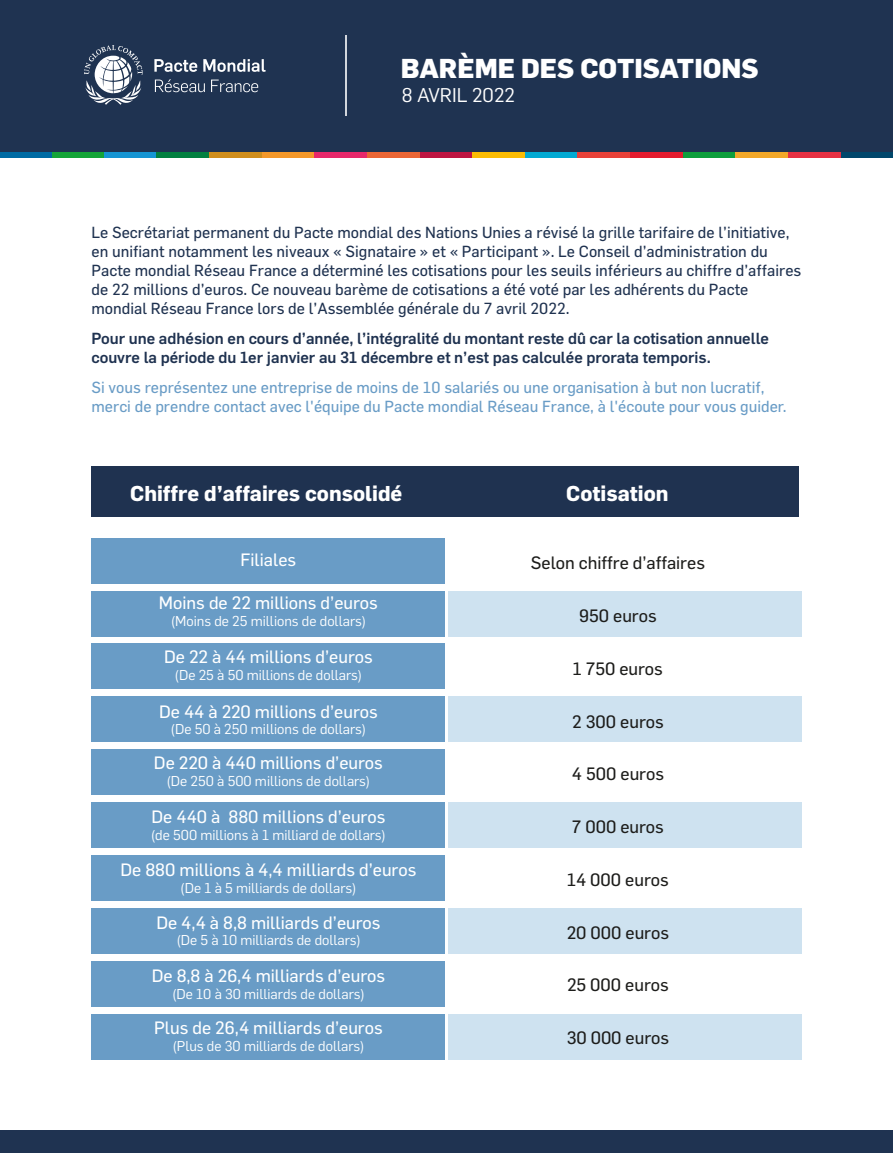
<style>
.page{position:relative;width:893px;height:1153px;background:#fff}
.page>*{position:absolute;margin:0;border:0;box-sizing:border-box;transform-origin:0 0}
.t1{font:800 26.85px "Flama";color:#fff}
.t2{font:700 21px "Flama";color:#fff}
.t3{font:19.5px "Flama";color:#fff}
.t4{font:17.55px "Flama Basic";color:#fff}
.t5{font:17.55px "Flama Basic";color:#1d1d1b}
.t6{font:15.75px/18.9px "Flama";color:#1f3250}
.t7{font:15.75px/18.9px "Flama";color:#699cc6}
.t8{font:500 15.75px/18.9px "Flama";color:#1f3250}
.t9{font:14.1px "Flama";color:#fff}
</style>
<div class="page">
<div style="left:0;top:1130px;width:893px;height:22px;background:#1f3351"></div>
<div style="left:92px;top:466px;width:707px;height:51px;background:#1f3250"></div>
<div style="left:92px;top:590px;width:353px;height:46px;background:#699cc6"></div>
<div style="left:92px;top:643px;width:353px;height:46px;background:#699cc6"></div>
<div style="left:92px;top:696px;width:353px;height:46px;background:#699cc6"></div>
<div style="left:92px;top:749px;width:353px;height:46px;background:#699cc6"></div>
<div style="left:92px;top:802px;width:353px;height:45px;background:#699cc6"></div>
<div style="left:92px;top:855px;width:353px;height:45px;background:#699cc6"></div>
<div style="left:92px;top:907px;width:353px;height:46px;background:#699cc6"></div>
<div style="left:92px;top:960px;width:353px;height:46px;background:#699cc6"></div>
<div style="left:92px;top:1013px;width:353px;height:46px;background:#699cc6"></div>
<div style="left:92px;top:537px;width:353px;height:46px;background:#699cc6"></div>
<div style="left:448px;top:590px;width:353px;height:46px;background:#cee2f0"></div>
<div style="left:448px;top:696px;width:353px;height:46px;background:#cee2f0"></div>
<div style="left:448px;top:802px;width:353px;height:45px;background:#cee2f0"></div>
<div style="left:448px;top:907px;width:353px;height:46px;background:#cee2f0"></div>
<div style="left:448px;top:1013px;width:353px;height:46px;background:#cee2f0"></div>
<div style="left:0;top:0;width:893px;height:152px;background:#1f3351"></div>
<hr style="left:345px;top:36px;width:1px;height:80px;background:#fff">
<svg style="left:155px;top:79px;width:50px;height:13px"></svg>
<svg style="left:211px;top:80px;width:47px;height:12px"></svg>
<svg style="left:84px;top:45px;width:59px;height:60px"></svg>
<svg style="left:154px;top:59px;width:43px;height:13px"></svg>
<svg style="left:203px;top:59px;width:63px;height:13px"></svg>
<div style="left:840px;top:152px;width:53px;height:6px;background:#01476b"></div>
<div style="left:788px;top:152px;width:52px;height:6px;background:#e73043"></div>
<div style="left:735px;top:152px;width:53px;height:6px;background:#f2a829"></div>
<div style="left:682px;top:152px;width:53px;height:6px;background:#0e9e3c"></div>
<div style="left:630px;top:152px;width:52px;height:6px;background:#e41b2e"></div>
<div style="left:577px;top:152px;width:53px;height:6px;background:#e84139"></div>
<div style="left:525px;top:152px;width:52px;height:6px;background:#03aad3"></div>
<div style="left:472px;top:152px;width:53px;height:6px;background:#fbbc04"></div>
<div style="left:419px;top:152px;width:53px;height:6px;background:#be1542"></div>
<div style="left:367px;top:152px;width:52px;height:6px;background:#eb6635"></div>
<div style="left:314px;top:152px;width:53px;height:6px;background:#e7286b"></div>
<div style="left:261px;top:152px;width:53px;height:6px;background:#f49829"></div>
<div style="left:209px;top:152px;width:52px;height:6px;background:#d08e1c"></div>
<div style="left:156px;top:152px;width:53px;height:6px;background:#038040"></div>
<div style="left:104px;top:152px;width:52px;height:6px;background:#1695d3"></div>
<div style="left:51px;top:152px;width:53px;height:6px;background:#15a438"></div>
<div style="left:0;top:152px;width:51px;height:6px;background:#006ba3"></div>
<h1 class="t1" style="left:401px;top:48px;width:359px">BARÈME DES COTISATIONS</h1>
<p class="t3" style="left:402px;top:80px;width:114px">8 AVRIL 2022</p>
<p class="t6" style="left:92px;top:222px;width:711px">Le Secrétariat permanent du Pacte mondial des Nations Unies a révisé la grille tarifaire de l’initiative, en unifiant notamment les niveaux « Signataire » et « Participant ». Le Conseil d’administration du Pacte mondial Réseau France a déterminé les cotisations pour les seuils inférieurs au chiffre d’affaires de 22 millions d’euros. Ce nouveau barème de cotisations a été voté par les adhérents du Pacte mondial Réseau France lors de l’Assemblée générale du 7 avril 2022.</p>
<p class="t8" style="left:92px;top:328px;width:679px">Pour une adhésion en cours d’année, l’intégralité du montant reste dû car la cotisation annuelle couvre la période du 1er janvier au 31 décembre et n’est pas calculée prorata temporis.</p>
<p class="t7" style="left:92px;top:377px;width:697px">Si vous représentez une entreprise de moins de 10 salariés ou une organisation à but non lucratif, merci de prendre contact avec l'équipe du Pacte mondial Réseau France, à l'écoute pour vous guider.</p>
<h2 class="t2" style="left:130px;top:477px;width:274px">Chiffre d’affaires consolidé</h2>
<h2 class="t2" style="left:566px;top:477px;width:104px">Cotisation</h2>
<p class="t4" style="left:241px;top:546px;width:57px">Filiales</p>
<p class="t4" style="left:159px;top:590px;width:220px">Moins de 22 millions d’euros</p>
<p class="t9" style="left:171px;top:610px;width:196px">(Moins de 25 millions de dollars)</p>
<p class="t4" style="left:164px;top:643px;width:210px">De 22 à 44 millions d’euros</p>
<p class="t9" style="left:175px;top:664px;width:188px">(De 25 à 50 millions de dollars)</p>
<p class="t4" style="left:159px;top:698px;width:220px">De 44 à 220 millions d’euros</p>
<p class="t9" style="left:171px;top:718px;width:197px">(De 50 à 250 millions de dollars)</p>
<p class="t4" style="left:154px;top:749px;width:231px">De 220 à 440 millions d’euros</p>
<p class="t9" style="left:167px;top:770px;width:205px">(De 250 à 500 millions de dollars)</p>
<p class="t4" style="left:151px;top:803px;width:235px">De 440 à 880 millions d’euros</p>
<p class="t9" style="left:151px;top:823px;width:236px">(de 500 millions à 1 milliard de dollars)</p>
<p class="t4" style="left:120px;top:856px;width:297px">De 880 millions à 4,4 milliards d’euros</p>
<p class="t9" style="left:181px;top:877px;width:177px">(De 1 à 5 milliards de dollars)</p>
<p class="t4" style="left:156px;top:908px;width:226px">De 4,4 à 8,8 milliards d’euros</p>
<p class="t9" style="left:177px;top:929px;width:185px">(De 5 à 10 milliards de dollars)</p>
<p class="t4" style="left:152px;top:962px;width:235px">De 8,8 à 26,4 milliards d’euros</p>
<p class="t9" style="left:172px;top:982px;width:194px">(De 10 à 30 milliards de dollars)</p>
<p class="t4" style="left:154px;top:1014px;width:230px">Plus de 26,4 milliards d’euros</p>
<p class="t9" style="left:173px;top:1035px;width:193px">(Plus de 30 milliards de dollars)</p>
<p class="t5" style="left:531px;top:549px;width:176px">Selon chiffre d’affaires</p>
<p class="t5" style="left:579px;top:602px;width:79px">950 euros</p>
<p class="t5" style="left:573px;top:655px;width:91px">1 750 euros</p>
<p class="t5" style="left:572px;top:708px;width:93px">2 300 euros</p>
<p class="t5" style="left:572px;top:760px;width:94px">4 500 euros</p>
<p class="t5" style="left:572px;top:813px;width:93px">7 000 euros</p>
<p class="t5" style="left:567px;top:866px;width:103px">14 000 euros</p>
<p class="t5" style="left:567px;top:918px;width:104px">20 000 euros</p>
<p class="t5" style="left:567px;top:971px;width:103px">25 000 euros</p>
<p class="t5" style="left:567px;top:1024px;width:104px">30 000 euros</p>
</div>
